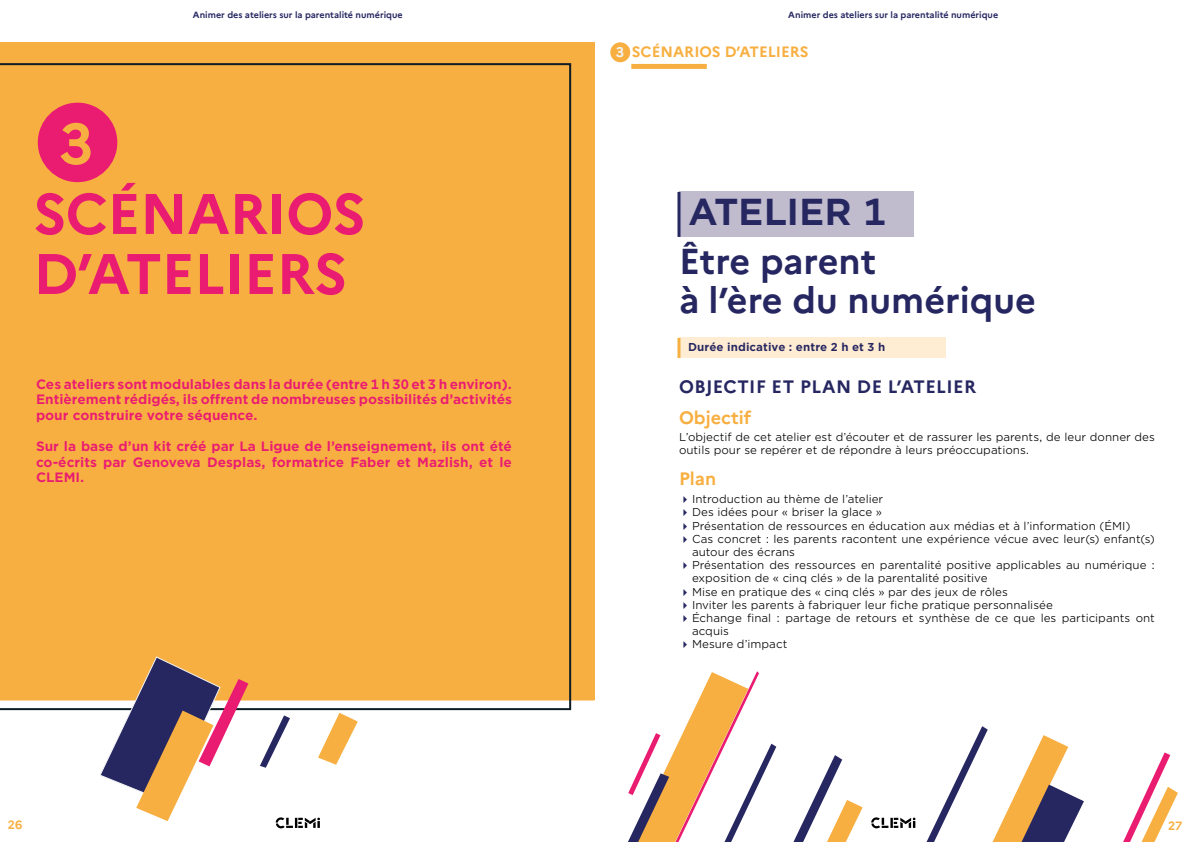
<style>
.page{position:relative;width:1191px;height:842px;background:#fff}
.page>*{position:absolute;margin:0;border:0;box-sizing:border-box;transform-origin:0 0}
.t1{font:700 57px/60px "Marianne";letter-spacing:-.01em;color:#ea1c72}
.t2{font:700 57px "Marianne";color:#f8af41}
.t3{font:700 36px/39px "Marianne";color:#262761}
.t4{font:700 36px "Gotham Office";letter-spacing:-.01em;color:#262761}
.t5{font:700 18px "Marianne";letter-spacing:.025em;color:#262761}
.t6{font:700 18px "Marianne";color:#f8af41}
.t7{font:700 15px "Marianne";color:#f8af41}
.t8{font:700 13px/15.6px "Gotham Office";color:#ea1c72;text-align:justify}
.t9{font:700 12px "Marianne";color:#f8af41}
.t10{font:11px/13.2px "Gotham Office";color:#000}
.t11{font:700 11px "Gotham Office";letter-spacing:.005em;color:#262761}
.t12{font:700 9px "Marianne";color:#262761}
.s1{font-size:14px;color:#f1f3f4}
</style>
<div class="page">
<div style="left:0;top:42px;width:594px;height:658px;background:#f8af41"></div>
<div style="left:0;top:63px;width:571px;height:647px;background:#f8af41"></div>
<svg style="left:260px;top:715px;width:30px;height:53px"></svg>
<svg style="left:318px;top:713px;width:40px;height:52px"></svg>
<svg style="left:99px;top:656px;width:149px;height:165px"></svg>
<div style="left:38px;top:103px;width:79px;height:79px;background:#ea1c72;border-radius:50%"></div>
<div style="left:631px;top:64px;width:76px;height:5px;background:#f8af41"></div>
<div style="left:610px;top:42px;width:20px;height:20px;background:#f8af41;border-radius:50%"></div>
<svg style="left:871px;top:817px;width:44px;height:11px"></svg>
<svg style="left:276px;top:817px;width:44px;height:11px"></svg>
<svg style="left:628px;top:671px;width:148px;height:171px"></svg>
<svg style="left:793px;top:755px;width:69px;height:87px"></svg>
<svg style="left:1123px;top:752px;width:54px;height:90px"></svg>
<svg style="left:926px;top:726px;width:158px;height:116px"></svg>
<div style="left:679px;top:338px;width:266px;height:20px;background:#feecd3"></div>
<hr style="left:677px;top:338px;width:3px;height:20px;background:#f8af41">
<div style="left:679px;top:192px;width:234px;height:45px;background:#c0bbcd"></div>
<hr style="left:677px;top:192px;width:3px;height:45px;background:#262761">
<p class="t12" style="left:193px;top:9px;width:211px">Animer des ateliers sur la parentalité numérique</p>
<p class="t12" style="left:788px;top:9px;width:211px">Animer des ateliers sur la parentalité numérique</p>
<h1 class="t2" style="left:59px;top:109px;width:36px">3</h1>
<h1 class="t1" style="left:33px;top:184px;width:334px">SCÉNARIOS<br>D’ATELIERS</h1>
<p class="t8" style="left:36px;top:376px;width:477px">Ces ateliers sont modulables dans la durée (entre 1 h 30 et 3 h environ).<br>Entièrement rédigés, ils offrent de nombreuses possibilités d’activités pour construire votre séquence.</p>
<p class="t8" style="left:36px;top:438px;width:477px">Sur la base d’un kit créé par La Ligue de l’enseignement, ils ont été co-écrits par Genoveva Desplas, formatrice Faber et Mazlish, et le CLEMI.</p>
<h3 class="t7" style="left:616px;top:43px;width:194px"><span class="s1">3</span> SCÉNARIOS D’ATELIERS</h3>
<h2 class="t4" style="left:688px;top:187px;width:200px">ATELIER 1</h2>
<h2 class="t3" style="left:679px;top:242px;width:358px">Être parent<br>à l’ère du numérique</h2>
<p class="t11" style="left:688px;top:340px;width:199px">Durée indicative : entre 2 h et 3 h</p>
<h3 class="t5" style="left:679px;top:376px;width:299px">OBJECTIF ET PLAN DE L’ATELIER</h3>
<h3 class="t6" style="left:679px;top:407px;width:74px">Objectif</h3>
<p class="t10" style="left:679px;top:431px;width:477px">L’objectif de cet atelier est d’écouter et de rassurer les parents, de leur donner des outils pour se repérer et de répondre à leurs préoccupations.</p>
<h3 class="t6" style="left:679px;top:468px;width:39px">Plan</h3>
<p class="t10" style="left:692px;top:492px;width:464px">Introduction au thème de l’atelier<br>Des idées pour « briser la glace »<br>Présentation de ressources en éducation aux médias et à l’information (ÉMI)<br>Cas concret : les parents racontent une expérience vécue avec leur(s) enfant(s) autour des écrans<br>Présentation des ressources en parentalité positive applicables au numérique : exposition de « cinq clés » de la parentalité positive<br>Mise en pratique des « cinq clés » par des jeux de rôles<br>Inviter les parents à fabriquer leur fiche pratique personnalisée<br>Échange final : partage de retours et synthèse de ce que les participants ont acquis<br>Mesure d’impact</p>
<p class="t9" style="left:8px;top:818px;width:16px">26</p>
<p class="t9" style="left:1168px;top:818px;width:16px">27</p>
</div>
